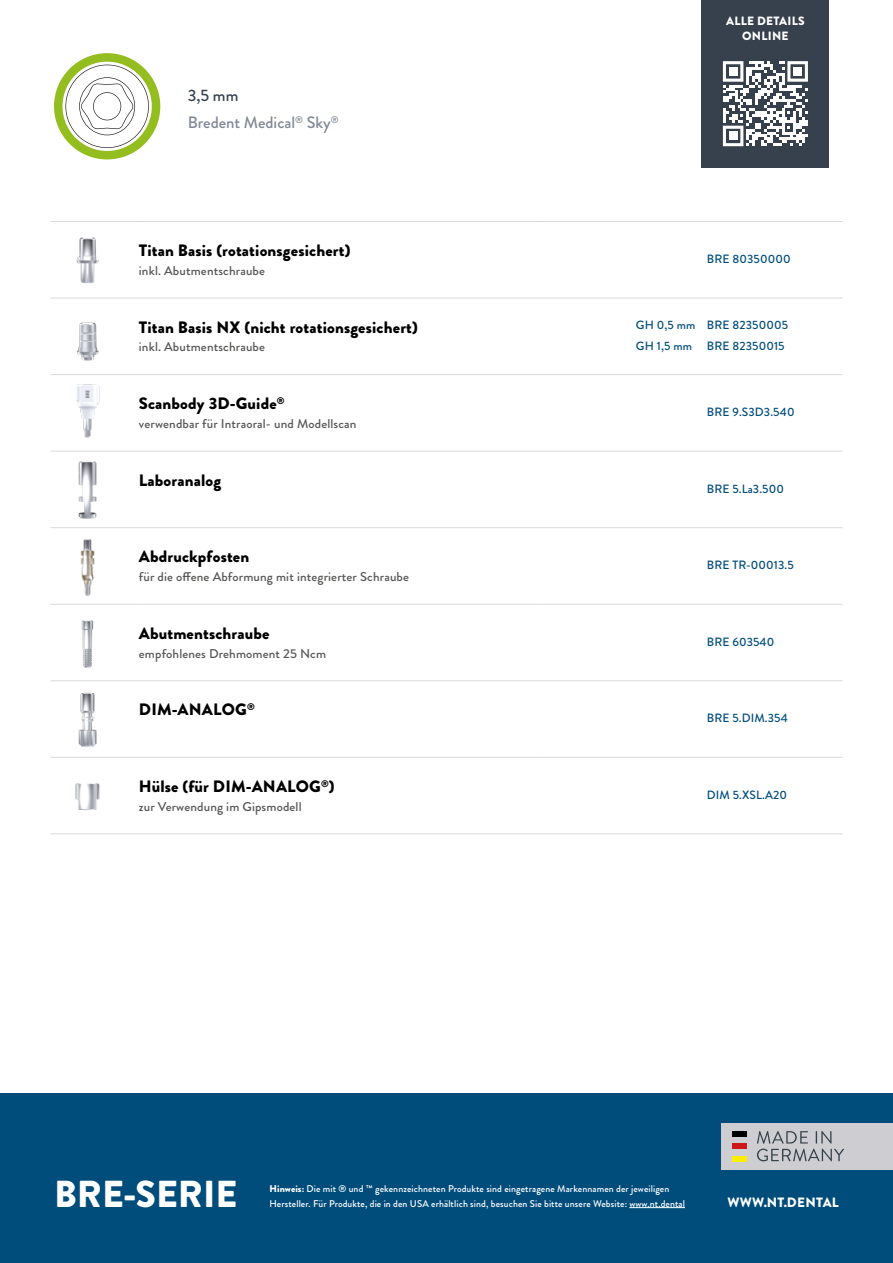
<style>
.page{position:relative;width:893px;height:1263px;background:#fff}
.page>*{position:absolute;margin:0;border:0;box-sizing:border-box;transform-origin:0 0}
.t1{font:900 37.5px "Brandon Grotesque";color:#fff}
.Artikel{font:900 16.5px "Brandon Grotesque";letter-spacing:.01em;color:#000}
.t2{font:500 16.5px "Brandon Grotesque";color:#818998}
.t3{font:500 16.5px "Brandon Grotesque";color:#37414e}
.t4{font:900 13.5px "Brandon Grotesque";letter-spacing:.02em;color:#fff}
.Artikel_Zusatz{font:500 12.75px "Brandon Grotesque";letter-spacing:.01em;color:#575756}
.t5{font:500 12px "Brandon Grotesque";letter-spacing:.01em;color:#004d7c}
.t6{font:900 12px/14.4px "Brandon Grotesque";letter-spacing:.02em;color:#fff;text-align:center}
.t7{font:500 9.75px/15px "Brandon Grotesque";letter-spacing:.01em;color:#fff}
.s1{font-weight:900}
</style>
<div class="page">
<div style="left:0;top:1093px;width:893px;height:170px;background:#004d7c"></div>
<div style="left:702px;top:0;width:127px;height:167px;background:#37414e"></div>
<div style="left:721px;top:1123px;width:172px;height:47px;background:#ceced2"></div>
<div style="left:731px;top:1131px;width:15px;height:5px;background:#000"></div>
<div style="left:731px;top:1144px;width:15px;height:5px;background:#cd1719"></div>
<div style="left:731px;top:1156px;width:15px;height:5px;background:#ffed00"></div>
<svg style="left:757px;top:1131px;width:87px;height:30px"></svg>
<hr style="left:629px;top:1207px;width:56px;height:1px;background:#fff">
<svg style="left:723px;top:61px;width:85px;height:85px"></svg>
<div style="left:729px;top:67px;width:8px;height:9px;background:#fff"></div>
<div style="left:793px;top:67px;width:9px;height:9px;background:#fff"></div>
<div style="left:729px;top:132px;width:8px;height:8px;background:#fff"></div>
<svg style="left:54px;top:53px;width:106px;height:106px"></svg>
<hr style="left:50px;top:221px;width:89px;height:1px;background:#dadada">
<hr style="left:139px;top:221px;width:398px;height:1px;background:#dadada">
<hr style="left:537px;top:221px;width:305px;height:1px;background:#dadada">
<hr style="left:50px;top:298px;width:89px;height:1px;background:#dadada">
<hr style="left:139px;top:298px;width:398px;height:1px;background:#dadada">
<hr style="left:537px;top:298px;width:305px;height:1px;background:#dadada">
<hr style="left:50px;top:374px;width:89px;height:1px;background:#dadada">
<hr style="left:139px;top:374px;width:398px;height:1px;background:#dadada">
<hr style="left:537px;top:374px;width:305px;height:1px;background:#dadada">
<hr style="left:50px;top:451px;width:89px;height:1px;background:#dadada">
<hr style="left:139px;top:451px;width:398px;height:1px;background:#dadada">
<hr style="left:537px;top:451px;width:305px;height:1px;background:#dadada">
<hr style="left:50px;top:527px;width:89px;height:1px;background:#dadada">
<hr style="left:139px;top:527px;width:398px;height:1px;background:#dadada">
<hr style="left:537px;top:527px;width:305px;height:1px;background:#dadada">
<hr style="left:50px;top:604px;width:89px;height:1px;background:#dadada">
<hr style="left:139px;top:604px;width:398px;height:1px;background:#dadada">
<hr style="left:537px;top:604px;width:305px;height:1px;background:#dadada">
<hr style="left:50px;top:680px;width:89px;height:1px;background:#dadada">
<hr style="left:139px;top:680px;width:398px;height:1px;background:#dadada">
<hr style="left:537px;top:680px;width:305px;height:1px;background:#dadada">
<hr style="left:50px;top:757px;width:89px;height:1px;background:#dadada">
<hr style="left:139px;top:757px;width:398px;height:1px;background:#dadada">
<hr style="left:537px;top:757px;width:305px;height:1px;background:#dadada">
<hr style="left:50px;top:833px;width:89px;height:1px;background:#dadada">
<hr style="left:139px;top:833px;width:398px;height:1px;background:#dadada">
<hr style="left:537px;top:833px;width:305px;height:1px;background:#dadada">
<img style="left:76px;top:237px;width:23px;height:47px">
<img style="left:76px;top:322px;width:23px;height:39px">
<img style="left:76px;top:384px;width:24px;height:54px">
<img style="left:78px;top:461px;width:19px;height:58px">
<img style="left:80px;top:539px;width:15px;height:57px">
<img style="left:81px;top:620px;width:13px;height:48px">
<img style="left:78px;top:692px;width:19px;height:55px">
<img style="left:75px;top:783px;width:25px;height:27px">
<p class="t3" style="left:188px;top:84px;width:52px">3,5 mm</p>
<p class="t2" style="left:188px;top:111px;width:152px">Bredent Medical<sup>®</sup> Sky<sup>®</sup></p>
<p class="Artikel" style="left:139px;top:239px;width:213px">Titan Basis (rotationsgesichert)</p>
<p class="Artikel_Zusatz" style="left:139px;top:262px;width:128px">inkl. Abutmentschraube</p>
<p class="Artikel" style="left:139px;top:315px;width:281px">Titan Basis NX (nicht rotationsgesichert)</p>
<p class="Artikel_Zusatz" style="left:139px;top:338px;width:128px">inkl. Abutmentschraube</p>
<p class="Artikel" style="left:139px;top:392px;width:147px">Scanbody 3D-Guide<sup>®</sup></p>
<p class="Artikel_Zusatz" style="left:139px;top:415px;width:219px">verwendbar für Intraoral- und Modellscan</p>
<p class="t6" style="left:726px;top:14px;width:80px">ALLE DETAILS<br>ONLINE</p>
<p class="t5" style="left:707px;top:251px;width:85px">BRE 80350000</p>
<p class="t5" style="left:636px;top:317px;width:61px">GH 0,5 mm</p>
<p class="t5" style="left:707px;top:317px;width:83px">BRE 82350005</p>
<p class="t5" style="left:636px;top:338px;width:58px">GH 1,5 mm</p>
<p class="t5" style="left:707px;top:338px;width:79px">BRE 82350015</p>
<p class="t5" style="left:707px;top:404px;width:89px">BRE 9.S3D3.540</p>
<p class="Artikel" style="left:139px;top:468px;width:84px">Laboranalog</p>
<p class="t5" style="left:707px;top:480px;width:79px">BRE 5.La3.500</p>
<p class="Artikel" style="left:139px;top:545px;width:112px">Abdruckpfosten</p>
<p class="Artikel_Zusatz" style="left:139px;top:568px;width:272px">für die offene Abformung mit integrierter Schraube</p>
<p class="Artikel" style="left:139px;top:621px;width:132px">Abutmentschraube</p>
<p class="Artikel_Zusatz" style="left:139px;top:644px;width:189px">empfohlenes Drehmoment 25 Ncm</p>
<p class="Artikel" style="left:139px;top:698px;width:117px">DIM-ANALOG<sup>®</sup></p>
<p class="Artikel" style="left:139px;top:775px;width:197px">Hülse (für DIM-ANALOG<sup>®</sup>)</p>
<p class="Artikel_Zusatz" style="left:139px;top:797px;width:164px">zur Verwendung im Gipsmodell</p>
<p class="t5" style="left:707px;top:557px;width:89px">BRE TR-00013.5</p>
<p class="t5" style="left:707px;top:633px;width:69px">BRE 603540</p>
<p class="t5" style="left:707px;top:710px;width:83px">BRE 5.DIM.354</p>
<p class="t5" style="left:707px;top:786px;width:82px">DIM 5.XSL.A20</p>
<h1 class="t1" style="left:54px;top:1167px;width:185px">BRE-SERIE</h1>
<p class="t7" style="left:270px;top:1181px;width:417px"><span class="s1">Hinweis:</span> Die mit ® und ™ gekennzeichneten Produkte sind eingetragene Markennamen der jeweiligen<br>Hersteller. Für Produkte, die in den USA erhältlich sind, besuchen Sie bitte unsere Website: www.nt.dental</p>
<h3 class="t4" style="left:728px;top:1192px;width:113px">WWW.NT.DENTAL</h3>
</div>
